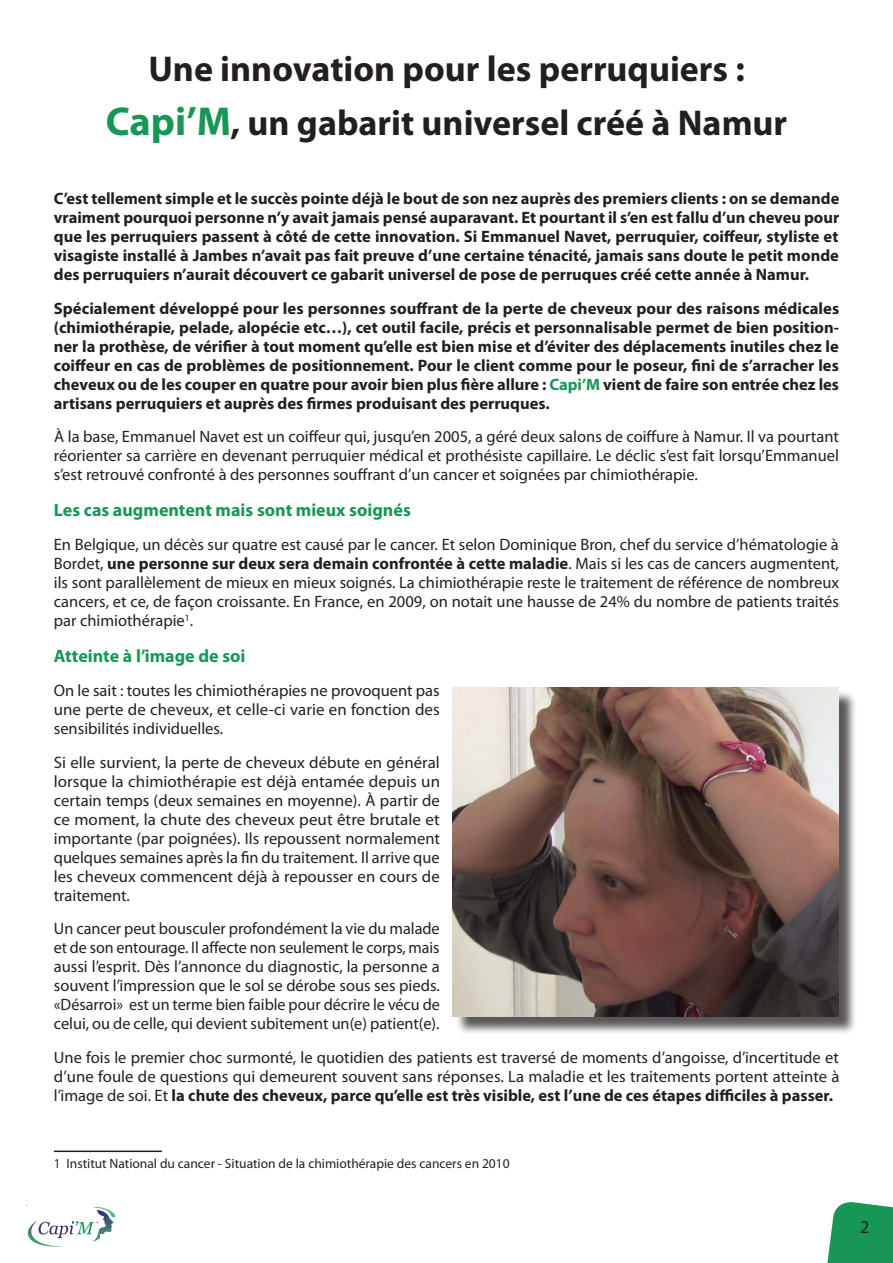
<style>
.page{position:relative;width:893px;height:1263px;background:#fff}
.page>*{position:absolute;margin:0;border:0;box-sizing:border-box;transform-origin:0 0}
.t1{font:700 36px "Myriad Pro";color:#231f20}
.t2{font:700 18px "Myriad Pro";color:#189656}
.t3{font:18px "Myriad Pro";color:#231f20}
.t4{font:16.5px/18.9px "Myriad Pro";color:#231f20;text-align:justify}
.t5{font:700 16.5px/18.9px "Myriad Pro";color:#231f20;text-align:justify}
.t6{font:13.5px "Myriad Pro";color:#231f20}
.s1{font-size:40.5px;color:#189656}
.s2{color:#189656}
.s3{font-weight:700}
</style>
<div class="page">
<svg style="left:827px;top:1202px;width:66px;height:61px;background:#30a067"></svg>
<img style="left:27px;top:1207px;width:89px;height:40px">
<svg style="left:27px;top:1207px;width:4px;height:3px"></svg>
<div style="left:101px;top:1234px;width:15px;height:13px;background:#fff"></div>
<hr style="left:54px;top:1150px;width:108px;height:2px;background:#231f20">
<div style="left:455px;top:690px;width:403px;height:345px;background:#231f20;opacity:.75"></div>
<img style="left:453px;top:688px;width:386px;height:328px">
<p class="t1" style="left:148px;top:45px;width:598px">Une innovation pour les perruquiers :</p>
<p class="t1" style="left:106px;top:99px;width:683px"><span class="s1">Capi’M</span>, un gabarit universel créé à Namur</p>
<p class="t5" style="left:54px;top:188px;width:787px">C’est tellement simple et le succès pointe déjà le bout de son nez auprès des premiers clients : on se demande vraiment pourquoi personne n’y avait jamais pensé auparavant. Et pourtant il s’en est fallu d’un cheveu pour que les perruquiers passent à côté de cette innovation. Si Emmanuel Navet, perruquier, coiffeur, styliste et visagiste installé à Jambes n’avait pas fait preuve d’une certaine ténacité, jamais sans doute le petit monde des perruquiers n’aurait découvert ce gabarit universel de pose de perruques créé cette année à Namur.</p>
<p class="t5" style="left:54px;top:298px;width:787px">Spécialement développé pour les personnes souffrant de la perte de cheveux pour des raisons médicales (chimiothérapie, pelade, alopécie etc…), cet outil facile, précis et personnalisable permet de bien position&shy;ner la prothèse, de vérifier à tout moment qu’elle est bien mise et d’éviter des déplacements inutiles chez le coiffeur en cas de problèmes de positionnement. Pour le client comme pour le poseur, fini de s’arracher les cheveux ou de les couper en quatre pour avoir bien plus fière allure : <span class="s2">Capi’M</span> vient de faire son entrée chez les artisans perruquiers et auprès des firmes produisant des perruques.</p>
<p class="t4" style="left:54px;top:427px;width:787px">À la base, Emmanuel Navet est un coiffeur qui, jusqu’en 2005, a géré deux salons de coiffure à Namur. Il va pourtant réorienter sa carrière en devenant perruquier médical et prothésiste capillaire. Le déclic s’est fait lorsqu’Emmanuel s’est retrouvé confronté à des personnes souffrant d’un cancer et soignées par chimiothérapie.</p>
<p class="t2" style="left:54px;top:498px;width:358px">Les cas augmentent mais sont mieux soignés</p>
<p class="t4" style="left:54px;top:535px;width:787px">En Belgique, un décès sur quatre est causé par le cancer. Et selon Dominique Bron, chef du service d’hématologie à Bordet, <span class="s3">une personne sur deux sera demain confrontée à cette maladie</span>. Mais si les cas de cancers augmentent, ils sont parallèlement de mieux en mieux soignés. La chimiothérapie reste le traitement de référence de nombreux cancers, et ce, de façon croissante. En France, en 2009, on notait une hausse de 24% du nombre de patients traités par chimiothérapie<sup>1</sup>.</p>
<p class="t2" style="left:54px;top:644px;width:193px">Atteinte à l’image de soi</p>
<p class="t4" style="left:54px;top:680px;width:387px">On le sait : toutes les chimiothérapies ne provoquent pas une perte de cheveux, et celle-ci varie en fonction des sensibilités individuelles.</p>
<p class="t4" style="left:54px;top:752px;width:388px">Si elle survient, la perte de cheveux débute en général lorsque la chimiothérapie est déjà entamée depuis un certain temps (deux semaines en moyenne). À partir de ce moment, la chute des cheveux peut être brutale et importante (par poignées). Ils repoussent normalement quelques semaines après la fin du traitement. Il arrive que les cheveux commencent déjà à repousser en cours de traitement.</p>
<p class="t4" style="left:54px;top:919px;width:387px">Un cancer peut bousculer profondément la vie du malade et de son entourage. Il affecte non seulement le corps, mais aussi l’esprit. Dès l’annonce du diagnostic, la personne a souvent l’impression que le sol se dérobe sous ses pieds. «Désarroi» est un terme bien faible pour décrire le vécu de celui, ou de celle, qui devient subitement un(e) patient(e).</p>
<p class="t4" style="left:54px;top:1048px;width:787px">Une fois le premier choc surmonté, le quotidien des patients est traversé de moments d’angoisse, d’incertitude et d’une foule de questions qui demeurent souvent sans réponses. La maladie et les traitements portent atteinte à l’image de soi. Et <span class="s3">la chute des cheveux, parce qu’elle est très visible, est l’une de ces étapes difficiles à passer.</span></p>
<p class="t6" style="left:54px;top:1155px;width:457px">1 Institut National du cancer - Situation de la chimiothérapie des cancers en 2010</p>
<p class="t3" style="left:860px;top:1216px;width:11px">2</p>
</div>
